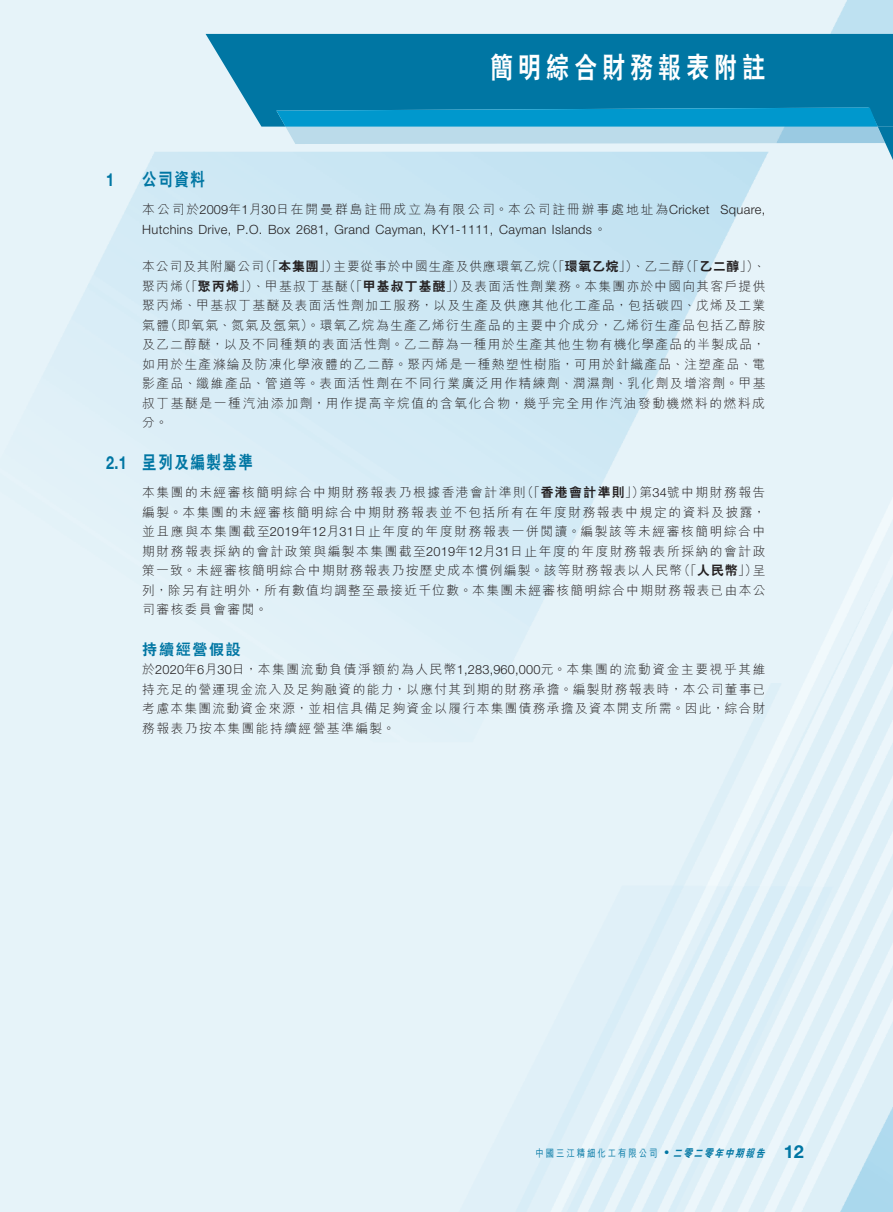
<style>
.page{position:relative;width:893px;height:1212px;background:#fff}
.page>*{position:absolute;margin:0;border:0;box-sizing:border-box;transform-origin:0 0}
.t1{font:800 28.5px "C Hei 2 HK";letter-spacing:.23em;color:#fff;scale:.8 1}
._03_H1{font:800 18px "C Hei 2 HK";letter-spacing:.115em;color:#0076a3;scale:.8 1}
._03_H1-2{font:700 18px "Helvetica Neue LT Std";color:#0076a3;scale:.8 1}
._03_H1-3{font:700 18px "Helvetica Neue LT Std";color:#0076a3}
._04___H2{font:800 15px "C Hei 2 HK";letter-spacing:.115em;color:#0076a3}
._12___P2{font:300 12.75px/19.5px "M Hei HK";letter-spacing:.105em;color:#231f20}
._12___P2-2{font:300 12.75px/19.5px "Helvetica Neue LT Std";letter-spacing:.025em;color:#231f20}
._12___P2-3{font:300 12.75px "M Hei HK";letter-spacing:.125em;color:#231f20}
._12___P2-4{font:300 12.75px "M Hei HK";letter-spacing:.065em;color:#231f20}
._12___P2-5{font:800 12.75px "C Hei 2 HK";letter-spacing:.11em;color:#231f20}
.t2{font:500 10.5px "M Hei HK";letter-spacing:.23em;color:#0076a3;scale:.8 1}
.t3{font:italic 800 10.5px "C Hei 2 HK";color:#0076a3;scale:.8 1}
.s1{font-family:"M Hei HK"}
.s2{font-family:"C Hei 2 HK";font-weight:800}
.s3{font-family:"M Hei HK";font-weight:300}
.s4{font-family:"Helvetica Neue LT Std"}
.s5{font-family:"Helvetica Neue LT Std";font-weight:400;font-style:normal;font-stretch:condensed}
</style>
<div class="page">
<img style="left:0;top:0;width:893px;height:1212px">
<div style="left:206px;top:34px;width:687px;height:93px;background:#0076a3"></div>
<svg style="left:276px;top:108px;width:617px;height:61px;background:#8acbe4"></svg>
<h1 class="t1" style="left:490px;top:49px;width:345px">簡明綜合財務報表附註</h1>
<p class="_03_H1-2" style="left:106px;top:169px;width:12px">1</p>
<p class="_03_H1-2" style="left:106px;top:452px;width:27px">2.1</p>
<p class="_03_H1" style="left:142px;top:167px;width:80px">公司資料</p>
<p class="_12___P2-2" style="left:142px;top:200px;width:569px"><span class="s1">本公司於</span>2009<span class="s1">年月</span>1 30<span class="s1">日在開曼群島註冊成立為有限公司。本公司註冊辦事處地址為</span>Cricket<br>Hutchins Drive P, O. . Box 2681, Grand Cayman, KY1-1111, Cayman Islands<span class="s1">。</span></p>
<p class="_12___P2" style="left:680px;top:256px;width:87px">（「<span class="s2">乙二醇</span> 、(「</p>
<p class="_12___P2-2" style="left:721px;top:200px;width:46px">Square,</p>
<p class="_12___P2" style="left:259px;top:256px;width:80px">（「<span class="s2">本集團</span>」）</p>
<p class="_12___P2-4" style="left:333px;top:258px;width:218px">主要從事於中國生產及供應環氧乙烷</p>
<p class="_12___P2" style="left:545px;top:256px;width:141px">（「<span class="s2">環氧乙烷</span>」）、乙二醇</p>
<p class="_12___P2-4" style="left:142px;top:258px;width:123px">本公司及其附屬公司</p>
<p class="_12___P2" style="left:460px;top:276px;width:306px">及表面活性劑業務。本集團亦於中國向其客戶提供</p>
<p class="_12___P2" style="left:178px;top:276px;width:171px">（「<span class="s2">聚丙烯</span>」）、甲基叔丁基醚</p>
<p class="_12___P2-5" style="left:343px;top:277px;width:123px"><span class="s3">（「</span>甲基叔丁基醚<span class="s3">」）</span></p>
<p class="_12___P2" style="left:142px;top:276px;width:42px">聚丙烯</p>
<p class="_12___P2" style="left:142px;top:295px;width:624px">聚丙烯、甲基叔丁基醚及表面活性劑加工服務，以及生產及供應其他化工產品，包括碳四、戊烯及工業</p>
<p class="_12___P2" style="left:164px;top:315px;width:602px">（即氧氣、氮氣及氬氣）。環氧乙烷為生產乙烯衍生產品的主要中介成分，乙烯衍生產品包括乙醇胺</p>
<p class="_12___P2" style="left:142px;top:315px;width:625px">氣體<br>及乙二醇醚，以及不同種類的表面活性劑。乙二醇為一種用於生產其他生物有機化學產品的半製成品，如用於生產滌綸及防凍化學液體的乙二醇。聚丙烯是一種熱塑性樹脂，可用於針織產品、注塑產品、電影產品、纖維產品、管道等。表面活性劑在不同行業廣泛用作精練劑、潤濕劑、乳化劑及增溶劑。甲基叔丁基醚是一種汽油添加劑，用作提高辛烷值的含氧化合物，幾乎完全用作汽油發動機燃料的燃料成分。</p>
<p class="_03_H1" style="left:142px;top:450px;width:140px">呈列及編製基準</p>
<p class="_12___P2-5" style="left:521px;top:484px;width:125px"><span class="s3">（「</span>香港會計準則<span class="s3">」）</span></p>
<p class="_12___P2" style="left:142px;top:482px;width:385px">本集團的未經審核簡明綜合中期財務報表乃根據香港會計準則</p>
<p class="_12___P2" style="left:142px;top:502px;width:625px">編製。本集團的未經審核簡明綜合中期財務報表並不包括所有在年度財務報表中規定的資料及披露，</p>
<p class="_12___P2-3" style="left:142px;top:523px;width:625px">並且應與本集團截至<span class="s4">2019</span>年<span class="s4">12</span>月<span class="s4">31</span>日止年度的年度財務報表一併閱讀。編製該等未經審核簡明綜合中</p>
<p class="_12___P2" style="left:142px;top:541px;width:625px">期財務報表採納的會計政策與編製本集團截至<span class="s4">2019</span>年<span class="s4">12</span>月<span class="s4">31</span>日止年度的年度財務報表所採納的會計政</p>
<p class="_12___P2" style="left:753px;top:560px;width:14px">呈</p>
<p class="_12___P2" style="left:640px;top:482px;width:127px">第<span class="s4">34</span>號中期財務報告</p>
<p class="_12___P2" style="left:678px;top:560px;width:81px">（「<span class="s2">人民幣</span>」）</p>
<p class="_12___P2" style="left:142px;top:560px;width:625px">策一致。未經審核簡明綜合中期財務報表乃按歷史成本慣例編製。該等財務報表以人民幣<br>列，除另有註明外，所有數值均調整至最接近千位數。本集團未經審核簡明綜合中期財務報表已由本公司審核委員會審閱。</p>
<p class="_04___H2" style="left:142px;top:639px;width:100px">持續經營假設</p>
<p class="_12___P2" style="left:142px;top:659px;width:625px;text-align:justify">於<span class="s4">2020</span>年月<span class="s4">6 30</span>日，本集團流動負債淨額約為人民幣<span class="s4">1,283,960,000</span>元。本集團的流動資金主要視乎其維持充足的營運現金流入及足夠融資的能力，以應付其到期的財務承擔。編製財務報表時，本公司董事已考慮本集團流動資金來源，並相信具備足夠資金以履行本集團債務承擔及資本開支所需。因此，綜合財務報表乃按本集團能持續經營基準編製。</p>
<p class="t2" style="left:535px;top:1145px;width:154px">中國三江精細化工有限公司</p>
<p class="t3" style="left:664px;top:1145px;width:132px"><span class="s5">•</span> 二零二零年中期報告</p>
<h2 class="_03_H1-3" style="left:784px;top:1140px;width:22px">12</h2>
</div>
